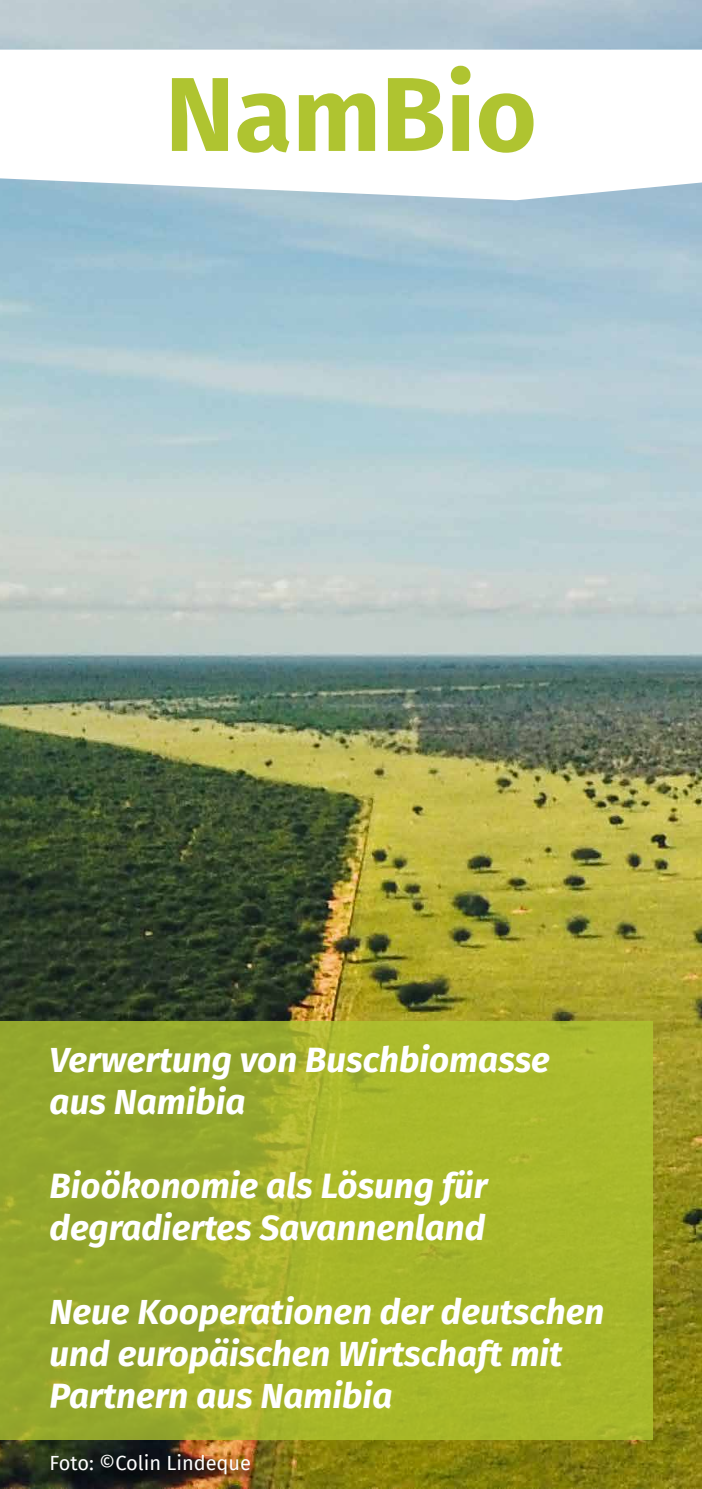
<style>
.page{position:relative;width:702px;height:1489px;background:#fff}
.page>*{position:absolute;margin:0;border:0;box-sizing:border-box;transform-origin:0 0}
.t1{font:700 105px "Fira Sans";color:#afc430}
.t2{font:italic 700 35px/42px "Fira Sans";color:#fff}
.t3{font:20px "Fira Sans";color:#fff}
</style>
<div class="page">
<img style="left:0;top:0;width:702px;height:1488px">
<svg style="left:0;top:50px;width:702px;height:150px"></svg>
<svg style="left:0;top:1020px;width:652px;height:419px;background:#a1b12b"></svg>
<div style="left:107px;top:5px;width:489px;height:211px;background:#fff;opacity:.75"></div>
<div style="left:44px;top:1453px;width:213px;height:34px;background:#000;opacity:.75"></div>
<h1 class="t1" style="left:165px;top:26px;width:373px">NamBio</h1>
<p class="t2" style="left:50px;top:1036px;width:501px">Verwertung von Buschbiomasse aus Namibia</p>
<p class="t2" style="left:50px;top:1162px;width:439px">Bioökonomie als Lösung für degradiertes Savannenland</p>
<p class="t2" style="left:50px;top:1288px;width:556px">Neue Kooperationen der deutschen und europäischen Wirtschaft mit<br>Partnern aus Namibia</p>
<p class="t3" style="left:50px;top:1447px;width:203px">Foto: ©Colin Lindeque</p>
</div>
